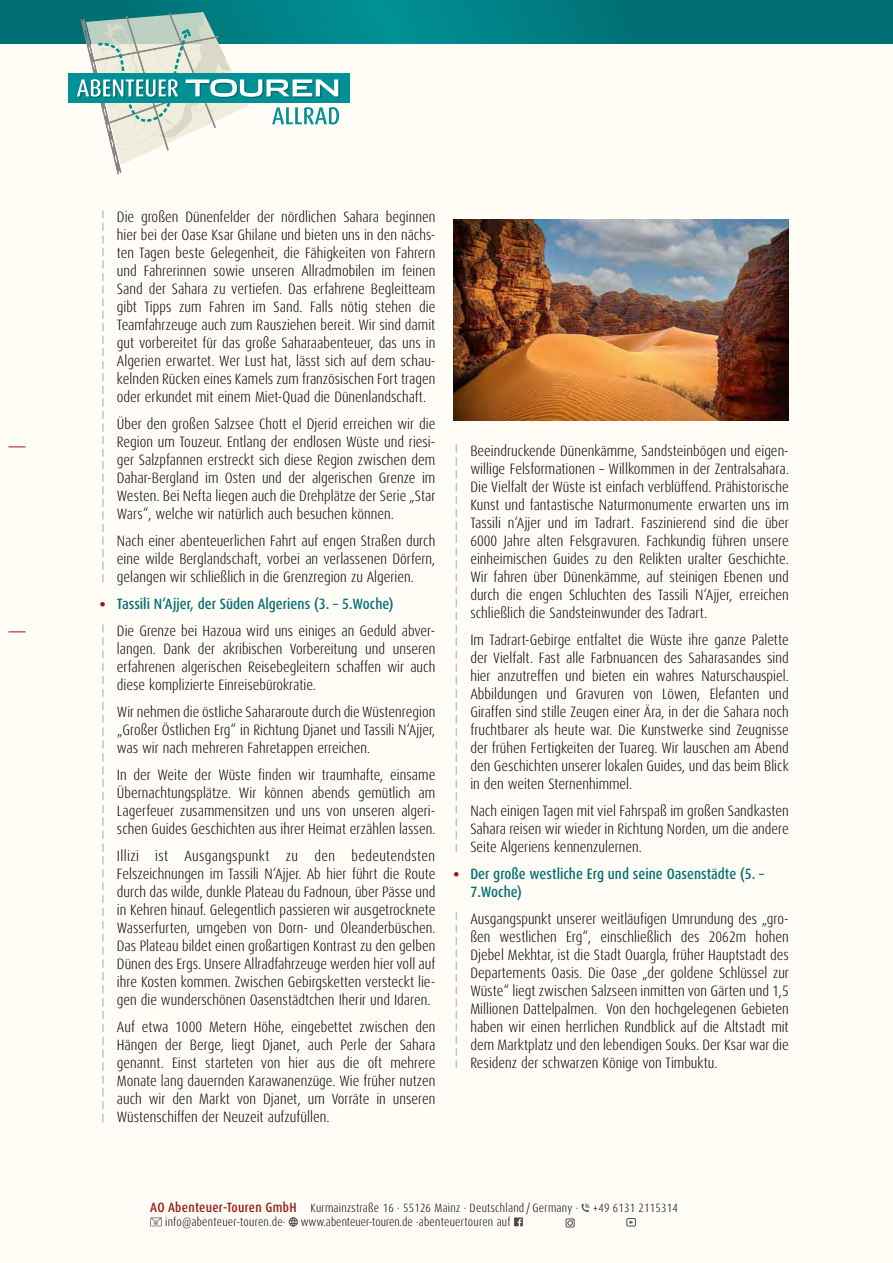
<style>
.page{position:relative;width:893px;height:1263px;background:#fffdf6}
.page>*{position:absolute;margin:0;border:0;box-sizing:border-box;transform-origin:0 0}
.t1{font:300 condensed 15px/18px "Dax Pro";color:#000;text-align:justify}
.t2{font:500 condensed 15px/18px "Dax Pro";color:#006f73}
.t3{font:300 condensed 12px/14.4px "Dax Pro";letter-spacing:.02em;color:#000}
.t4{font:300 condensed 12px "Dax Pro";color:#000}
.s1{font-weight:800;color:#981711}
.s2{font-weight:500;color:#006f73}
.s3{font-weight:500;font-size:13.5px;color:#981711}
</style>
<div class="page">
<svg style="left:9px;top:446px;width:17px;height:1px"></svg>
<svg style="left:9px;top:631px;width:17px;height:1px"></svg>
<svg style="left:0;top:0;width:893px;height:44px"></svg>
<div style="left:69px;top:73px;width:281px;height:29px;background:#009196"></div>
<svg style="left:77px;top:12px;width:263px;height:162px"></svg>
<svg style="left:582px;top:1203px;width:8px;height:9px"></svg>
<svg style="left:150px;top:1217px;width:12px;height:9px"></svg>
<div style="left:289px;top:1217px;width:9px;height:9px;border:1px solid #000;border-radius:50%"></div>
<svg style="left:289px;top:1217px;width:8px;height:9px"></svg>
<svg style="left:514px;top:1217px;width:9px;height:9px"></svg>
<svg style="left:568px;top:1220px;width:4px;height:5px"></svg>
<div style="left:566px;top:1218px;width:8px;height:9px;border:1px solid #000"></div>
<div style="left:626px;top:1218px;width:10px;height:8px;border:1px solid #000"></div>
<svg style="left:102px;top:210px;width:2px;height:372px"></svg>
<svg style="left:102px;top:624px;width:2px;height:498px"></svg>
<svg style="left:456px;top:444px;width:1px;height:408px"></svg>
<svg style="left:456px;top:912px;width:1px;height:156px"></svg>
<img style="left:453px;top:219px;width:336px;height:201px">
<p class="t1" style="left:117px;top:208px;width:320px">Die großen Dünenfelder der nördlichen Sahara beginnen hier bei der Oase Ksar Ghilane und bieten uns in den nächs&shy;ten Tagen beste Gelegenheit, die Fähigkeiten von Fahrern und Fahrerinnen sowie unseren Allradmobilen im feinen Sand der Sahara zu vertiefen. Das erfahrene Begleitteam gibt Tipps zum Fahren im Sand. Falls nötig stehen die Teamfahrzeuge auch zum Rausziehen bereit. Wir sind damit gut vorbereitet für das große Saharaabenteuer, das uns in Algerien erwartet. Wer Lust hat, lässt sich auf dem schau&shy;kelnden Rücken eines Kamels zum französischen Fort tragen oder erkundet mit einem Miet-Quad die Dünenlandschaft.</p>
<p class="t1" style="left:117px;top:415px;width:320px">Über den großen Salzsee Chott el Djerid erreichen wir die Region um Touzeur. Entlang der endlosen Wüste und riesi&shy;ger Salzpfannen erstreckt sich diese Region zwischen dem Dahar-Bergland im Osten und der algerischen Grenze im Westen. Bei Nefta liegen auch die Drehplätze der Serie „Star Wars“, welche wir natürlich auch besuchen können.</p>
<p class="t1" style="left:117px;top:532px;width:320px">Nach einer abenteuerlichen Fahrt auf engen Straßen durch eine wilde Berglandschaft, vorbei an verlassenen Dörfern, gelangen wir schließlich in die Grenzregion zu Algerien.</p>
<p class="t1" style="left:117px;top:590px;width:320px;line-height:27px;text-indent:-17px"><span class="s1">•</span> <span class="s2">Tassili N‘Ajjer, der Süden Algeriens (3. – 5.Woche)<br></span>Die Grenze bei Hazoua wird uns einiges an Geduld abver-</p>
<p class="t1" style="left:117px;top:640px;width:320px">langen. Dank der akribischen Vorbereitung und unseren erfahrenen algerischen Reisebegleitern schaffen wir auch diese komplizierte Einreisebürokratie.</p>
<p class="t1" style="left:117px;top:703px;width:320px">Wir nehmen die östliche Sahararoute durch die Wüstenregion „Großer Östlichen Erg“ in Richtung Djanet und Tassili N‘Ajjer, was wir nach mehreren Fahretappen erreichen.</p>
<p class="t1" style="left:117px;top:766px;width:320px">In der Weite der Wüste finden wir traumhafte, einsame Übernachtungsplätze. Wir können abends gemütlich am Lagerfeuer zusammensitzen und uns von unseren algeri&shy;schen Guides Geschichten aus ihrer Heimat erzählen lassen.</p>
<p class="t1" style="left:117px;top:847px;width:320px">Illizi ist Ausgangspunkt zu den bedeutendsten Felszeichnungen im Tassili N‘Ajjer. Ab hier führt die Route durch das wilde, dunkle Plateau du Fadnoun, über Pässe und in Kehren hinauf. Gelegentlich passieren wir ausgetrocknete Wasserfurten, umgeben von Dorn- und Oleanderbüschen.<br>Das Plateau bildet einen großartigen Kontrast zu den gelben Dünen des Ergs. Unsere Allradfahrzeuge werden hier voll auf ihre Kosten kommen. Zwischen Gebirgsketten versteckt lie&shy;gen die wunderschönen Oasenstädtchen Iherir und Idaren.</p>
<p class="t1" style="left:117px;top:1018px;width:320px">Auf etwa 1000 Metern Höhe, eingebettet zwischen den Hängen der Berge, liegt Djanet, auch Perle der Sahara genannt. Einst starteten von hier aus die oft mehrere Monate lang dauernden Karawanenzüge. Wie früher nutzen auch wir den Markt von Djanet, um Vorräte in unseren Wüstenschiffen der Neuzeit aufzufüllen.</p>
<p class="t1" style="left:470px;top:442px;width:320px">Beeindruckende Dünenkämme, Sandsteinbögen und eigen&shy;willige Felsformationen – Willkommen in der Zentralsahara.<br>Die Vielfalt der Wüste ist einfach verblüffend. Prähistorische Kunst und fantastische Naturmonumente erwarten uns im Tassili n‘Ajjer und im Tadrart. Faszinierend sind die über 6000 Jahre alten Felsgravuren. Fachkundig führen unsere einheimischen Guides zu den Relikten uralter Geschichte.<br>Wir fahren über Dünenkämme, auf steinigen Ebenen und durch die engen Schluchten des Tassili N‘Ajjer, erreichen schließlich die Sandsteinwunder des Tadrart.</p>
<p class="t1" style="left:470px;top:631px;width:320px">Im Tadrart-Gebirge entfaltet die Wüste ihre ganze Palette der Vielfalt. Fast alle Farbnuancen des Saharasandes sind hier anzutreffen und bieten ein wahres Naturschauspiel.<br>Abbildungen und Gravuren von Löwen, Elefanten und Giraffen sind stille Zeugen einer Ära, in der die Sahara noch fruchtbarer als heute war. Die Kunstwerke sind Zeugnisse der frühen Fertigkeiten der Tuareg. Wir lauschen am Abend den Geschichten unserer lokalen Guides, und das beim Blick in den weiten Sternenhimmel.</p>
<p class="t1" style="left:470px;top:802px;width:320px">Nach einigen Tagen mit viel Fahrspaß im großen Sandkasten Sahara reisen wir wieder in Richtung Norden, um die andere Seite Algeriens kennenzulernen.</p>
<p class="t2" style="left:470px;top:865px;width:295px;text-indent:-17px"><span class="s1">•</span> Der große westliche Erg und seine Oasenstädte (5. –<br>7.Woche)</p>
<p class="t1" style="left:470px;top:910px;width:320px">Ausgangspunkt unserer weitläufigen Umrundung des „gro&shy;ßen westlichen Erg“, einschließlich des 2062m hohen Djebel Mekhtar, ist die Stadt Ouargla, früher Hauptstadt des Departements Oasis. Die Oase „der goldene Schlüssel zur Wüste“ liegt zwischen Salzseen inmitten von Gärten und 1,5<br>Millionen Dattelpalmen. Von den hochgelegenen Gebieten haben wir einen herrlichen Rundblick auf die Altstadt mit dem Marktplatz und den lebendigen Souks. Der Ksar war die Residenz der schwarzen Könige von Timbuktu.</p>
<p class="t3" style="left:165px;top:1200px;width:514px;text-indent:-15px"><span class="s3">AO Abenteuer-Touren GmbH</span> Kurmainzstraße 16 · 55126 Mainz · Deutschland / Germany · +49 6131 2115314 info@abenteuer-touren.de·</p>
<p class="t4" style="left:301px;top:1214px;width:211px">www.abenteuer-touren.de ·abenteuertouren auf</p>
</div>
